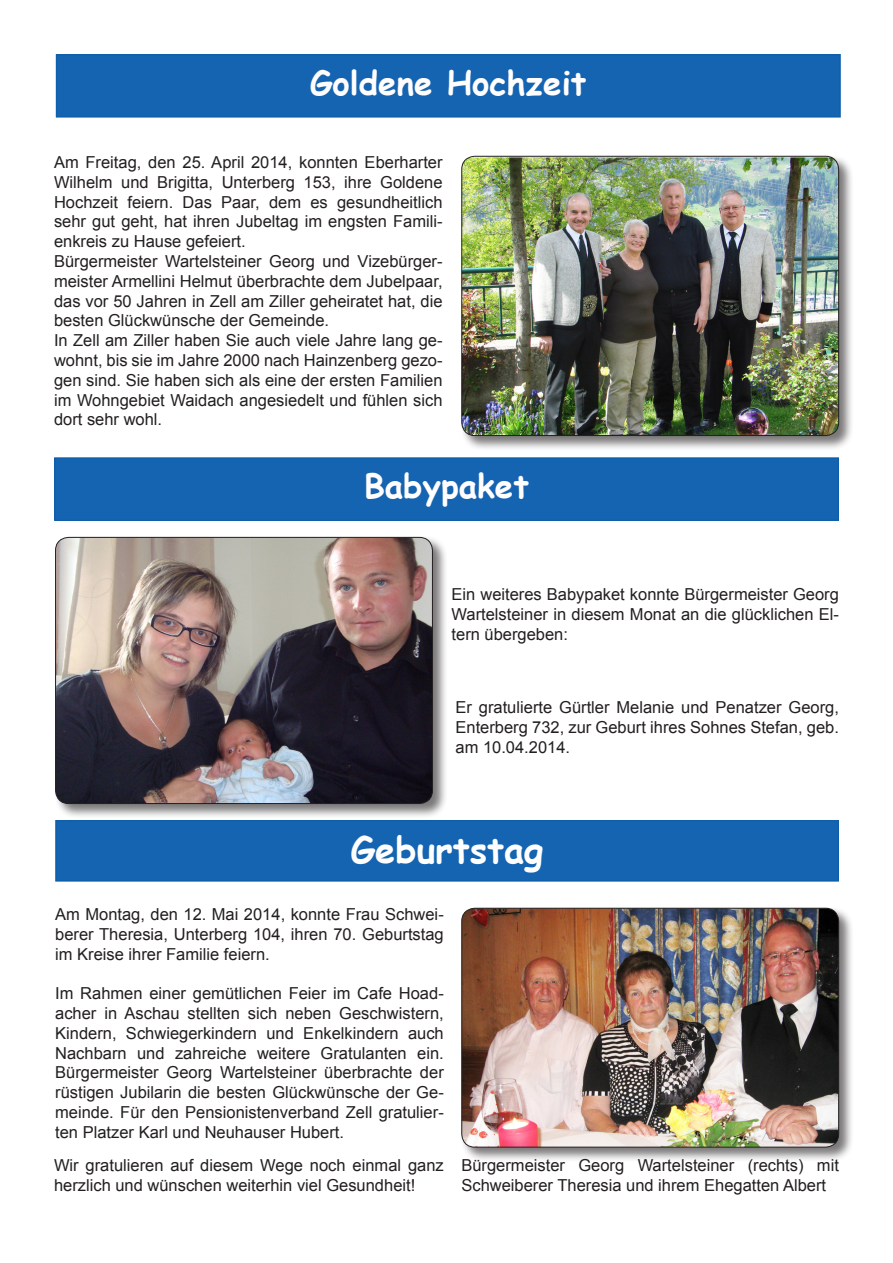
<style>
.page{position:relative;width:893px;height:1263px;background:#fff}
.page>*{position:absolute;margin:0;border:0;box-sizing:border-box;transform-origin:0 0}
.t1{font:700 36px "Comic Sans MS";color:#fffeff}
.t2{font:700 33px "Comic Sans MS";color:#fffdfd}
.t3{font:16.5px/19.8px "Arial";color:#231f20;text-align:justify}
</style>
<div class="page">
<div style="left:56px;top:821px;width:782px;height:60px;background:#1564b1"></div>
<div style="left:55px;top:820px;width:784px;height:62px;border:2px solid #105faa"></div>
<div style="left:55px;top:458px;width:783px;height:62px;background:#1564b1"></div>
<div style="left:54px;top:457px;width:785px;height:64px;border:2px solid #105faa"></div>
<div style="left:460px;top:906px;width:394px;height:256px;background:#231f20;opacity:.6"></div>
<img style="left:462px;top:908px;width:377px;height:239px">
<div style="left:461px;top:908px;width:378px;height:239px;border:1px solid #231f20;border-radius:13px"></div>
<div style="left:57px;top:55px;width:783px;height:62px;background:#1564b1"></div>
<div style="left:56px;top:54px;width:785px;height:64px;border:2px solid #105faa"></div>
<div style="left:54px;top:536px;width:394px;height:283px;background:#231f20;opacity:.6"></div>
<img style="left:56px;top:537px;width:376px;height:266px">
<div style="left:55px;top:537px;width:378px;height:267px;border:1px solid #231f20;border-radius:13px"></div>
<div style="left:460px;top:155px;width:394px;height:296px;background:#231f20;opacity:.6"></div>
<img style="left:462px;top:157px;width:377px;height:278px">
<div style="left:461px;top:156px;width:378px;height:280px;border:1px solid #231f20;border-radius:13px"></div>
<p class="t2" style="left:310px;top:58px;width:278px">Goldene Hochzeit</p>
<p class="t3" style="left:54px;top:152px;width:390px">Am Freitag, den 25. April 2014, konnten Eberharter Wilhelm und Brigitta, Unterberg 153, ihre Goldene Hochzeit feiern. Das Paar, dem es gesundheitlich sehr gut geht, hat ihren Jubeltag im engsten Famili&shy;enkreis zu Hause gefeiert.</p>
<p class="t3" style="left:54px;top:251px;width:390px">Bürgermeister Wartelsteiner Georg und Vizebürger&shy;meister Armellini Helmut überbrachte dem Jubelpaar, das vor 50 Jahren in Zell am Ziller geheiratet hat, die besten Glückwünsche der Gemeinde.</p>
<p class="t3" style="left:54px;top:331px;width:390px">In Zell am Ziller haben Sie auch viele Jahre lang ge&shy;wohnt, bis sie im Jahre 2000 nach Hainzenberg gezo&shy;gen sind. Sie haben sich als eine der ersten Familien im Wohngebiet Waidach angesiedelt und fühlen sich dort sehr wohl.</p>
<p class="t2" style="left:364px;top:462px;width:166px">Babypaket</p>
<p class="t3" style="left:452px;top:585px;width:389px">Ein weiteres Babypaket konnte Bürgermeister Georg Wartelsteiner in diesem Monat an die glücklichen El&shy;tern übergeben:</p>
<p class="t3" style="left:455px;top:697px;width:385px">Er gratulierte Gürtler Melanie und Penatzer Georg, Enterberg 732, zur Geburt ihres Sohnes Stefan, geb. am 10.04.2014.</p>
<p class="t1" style="left:351px;top:823px;width:194px">Geburtstag</p>
<p class="t3" style="left:55px;top:904px;width:390px">Am Montag, den 12. Mai 2014, konnte Frau Schwei&shy;berer Theresia, Unterberg 104, ihren 70. Geburtstag im Kreise ihrer Familie feiern.</p>
<p class="t3" style="left:55px;top:983px;width:390px">Im Rahmen einer gemütlichen Feier im Cafe Hoad&shy;acher in Aschau stellten sich neben Geschwistern, Kindern, Schwiegerkindern und Enkelkindern auch Nachbarn und zahreiche weitere Gratulanten ein.<br>Bürgermeister Georg Wartelsteiner überbrachte der rüstigen Jubilarin die besten Glückwünsche der Ge&shy;meinde. Für den Pensionistenverband Zell gratulier&shy;ten Platzer Karl und Neuhauser Hubert.</p>
<p class="t3" style="left:54px;top:1155px;width:391px">Wir gratulieren auf diesem Wege noch einmal ganz herzlich und wünschen weiterhin viel Gesundheit!</p>
<p class="t3" style="left:461px;top:1155px;width:379px">Bürgermeister Georg Wartelsteiner (rechts) mit<br>Schweiberer Theresia und ihrem Ehegatten Albert</p>
</div>
